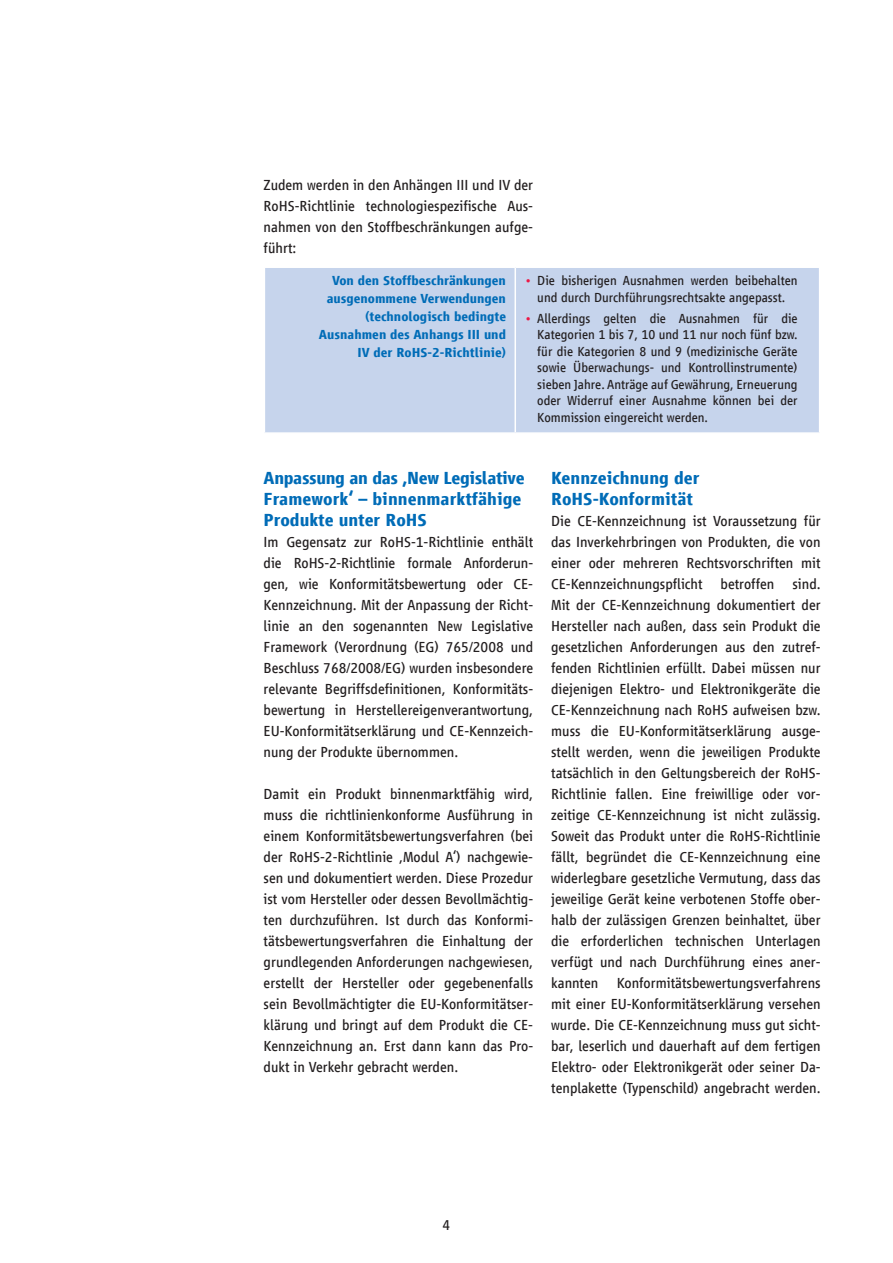
<style>
.page{position:relative;width:893px;height:1263px;background:#fff}
.page>*{position:absolute;margin:0;border:0;box-sizing:border-box;transform-origin:0 0}
.t1{font:700 18px/21px "Vialog LT Com";color:#006cb7}
.t2{font:15px/21px "Vialog LT Com";color:#231f20;text-align:justify}
.t3{font:13.5px/16.5px "Vialog LT Com";color:#231f20;text-align:center}
.t4{font:700 13.5px/18px "Vialog LT Com";color:#006cb7;text-align:right}
.s1{font-weight:700;color:#ed1845}
</style>
<div class="page">
<div style="left:265px;top:268px;width:554px;height:164px;background:#c6d4ec"></div>
<hr style="left:514px;top:268px;width:2px;height:164px;background:#fff">
<p class="t2" style="left:264px;top:175px;width:271px">Zudem werden in den Anhängen III und IV der RoHS-Richtlinie technologiespezifische Aus&shy;nahmen von den Stoffbeschränkungen aufge&shy;führt:</p>
<p class="t4" style="left:319px;top:272px;width:189px">Von den Stoffbeschränkungen ausgenommene Verwendungen (technologisch bedingte<br>Ausnahmen des Anhangs III und<br>IV der RoHS-2-Richtlinie)</p>
<p class="t3" style="left:524px;top:273px;width:275px"><span class="s1">•</span> Die bisherigen Ausnahmen werden beibehalten und durch Durchführungsrechtsakte angepasst.</p>
<p class="t3" style="left:537px;top:310px;width:262px;text-align:justify;text-indent:-13px"><span class="s1">•</span> Allerdings gelten die Ausnahmen für die Kategorien 1 bis 7, 10 und 11 nur noch fünf bzw. für die Kategorien 8 und 9 (medizinische Geräte sowie Überwachungs- und Kontrollinstrumente) sieben Jahre. Anträge auf Gewährung, Erneuerung oder Widerruf einer Ausnahme können bei der Kommission eingereicht werden.</p>
<p class="t1" style="left:264px;top:468px;width:262px">Anpassung an das ‚New Legislative<br>Framework‘ – binnenmarktfähige<br>Produkte unter RoHS</p>
<p class="t2" style="left:264px;top:532px;width:271px">Im Gegensatz zur RoHS-1-Richtlinie enthält die RoHS-2-Richtlinie formale Anforderun&shy;gen, wie Konformitätsbewertung oder CE-Kennzeichnung. Mit der Anpassung der Richt&shy;linie an den sogenannten New Legislative Framework (Verordnung (EG) 765/2008 und Beschluss 768/2008/EG) wurden insbesondere relevante Begriffsdefinitionen, Konformitäts&shy;bewertung in Herstellereigenverantwortung, EU-Konformitätserklärung und CE-Kennzeich&shy;nung der Produkte übernommen.</p>
<p class="t2" style="left:264px;top:784px;width:271px">Damit ein Produkt binnenmarktfähig wird, muss die richtlinienkonforme Ausführung in einem Konformitätsbewertungsverfahren (bei der RoHS-2-Richtlinie ‚Modul A‘) nachgewie&shy;sen und dokumentiert werden. Diese Prozedur ist vom Hersteller oder dessen Bevollmächtig&shy;ten durchzuführen. Ist durch das Konformi&shy;tätsbewertungsverfahren die Einhaltung der grundlegenden Anforderungen nachgewiesen, erstellt der Hersteller oder gegebenenfalls sein Bevollmächtigter die EU-Konformitätser&shy;klärung und bringt auf dem Produkt die CE-Kennzeichnung an. Erst dann kann das Pro&shy;dukt in Verkehr gebracht werden.</p>
<p class="t1" style="left:551px;top:468px;width:150px">Kennzeichnung der<br>RoHS-Konformität</p>
<p class="t2" style="left:551px;top:511px;width:271px">Die CE-Kennzeichnung ist Voraussetzung für das Inverkehrbringen von Produkten, die von einer oder mehreren Rechtsvorschriften mit CE-Kennzeichnungspflicht betroffen sind.<br>Mit der CE-Kennzeichnung dokumentiert der Hersteller nach außen, dass sein Produkt die gesetzlichen Anforderungen aus den zutref&shy;fenden Richtlinien erfüllt. Dabei müssen nur diejenigen Elektro- und Elektronikgeräte die CE-Kennzeichnung nach RoHS aufweisen bzw. muss die EU-Konformitätserklärung ausge&shy;stellt werden, wenn die jeweiligen Produkte tatsächlich in den Geltungsbereich der RoHS-Richtlinie fallen. Eine freiwillige oder vor&shy;zeitige CE-Kennzeichnung ist nicht zulässig.<br>Soweit das Produkt unter die RoHS-Richtlinie fällt, begründet die CE-Kennzeichnung eine widerlegbare gesetzliche Vermutung, dass das jeweilige Gerät keine verbotenen Stoffe ober&shy;halb der zulässigen Grenzen beinhaltet, über die erforderlichen technischen Unterlagen verfügt und nach Durchführung eines aner&shy;kannten Konformitätsbewertungsverfahrens mit einer EU-Konformitätserklärung versehen wurde. Die CE-Kennzeichnung muss gut sicht&shy;bar, leserlich und dauerhaft auf dem fertigen Elektro- oder Elektronikgerät oder seiner Da&shy;tenplakette (Typenschild) angebracht werden.</p>
<p class="t2" style="left:443px;top:1214px;width:9px">4</p>
</div>
